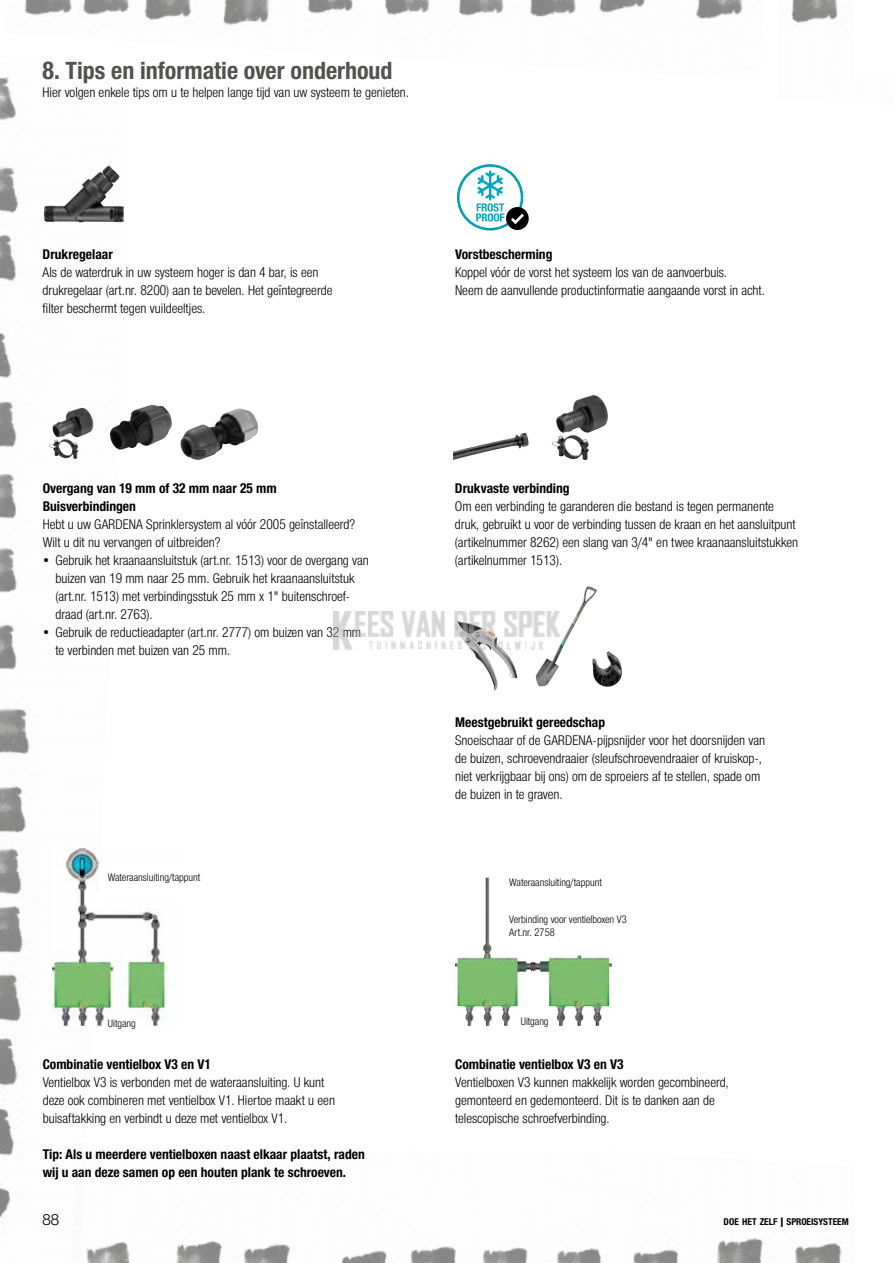
<style>
.page{position:relative;width:893px;height:1263px;background:#fff}
.page>*{position:absolute;margin:0;border:0;box-sizing:border-box;transform-origin:0 0}
.t1{font:700 24px "Gardena Sans Cond";color:#525251}
.t2{font:15px "Gardena Sans";color:#000}
.t3{font:13.5px/18px "Gardena Sans Cond";color:#000}
.t4{font:700 13.5px/18px "Gardena Sans Cond";color:#000}
.t5{font:10.5px/12.6px "Gardena Sans Cond";color:#000}
.t6{font:700 9.45px "Gardena Sans Cond";color:#000}
.s1{font-size:10.5px}
</style>
<div class="page">
<img style="left:0;top:77px;width:121px;height:1142px">
<img style="left:68px;top:1151px;width:774px;height:112px">
<img style="left:5px;top:0;width:738px;height:80px">
<img style="left:791px;top:0;width:47px;height:23px">
<img style="left:52px;top:408px;width:41px;height:34px">
<div style="left:458px;top:165px;width:65px;height:65px;background:#fff;border:1px solid #008dc0;border-radius:50%"></div>
<div style="left:457px;top:164px;width:66px;height:67px;border:3px solid #00a2af;border-radius:50%"></div>
<div style="left:506px;top:207px;width:23px;height:23px;background:#000;border-radius:50%"></div>
<svg style="left:511px;top:214px;width:13px;height:10px"></svg>
<svg style="left:476px;top:170px;width:28px;height:52px"></svg>
<img style="left:52px;top:848px;width:118px;height:179px">
<div style="left:99px;top:864px;width:123px;height:38px;background:#fff"></div>
<div style="left:107px;top:1016px;width:30px;height:13px;background:#fff"></div>
<img style="left:472px;top:651px;width:44px;height:40px">
<img style="left:536px;top:586px;width:61px;height:100px">
<img style="left:556px;top:395px;width:52px;height:44px">
<img style="left:453px;top:433px;width:76px;height:27px">
<img style="left:110px;top:405px;width:62px;height:45px">
<img style="left:592px;top:651px;width:30px;height:36px">
<img style="left:180px;top:408px;width:78px;height:52px">
<img style="left:44px;top:165px;width:71px;height:57px">
<img style="left:455px;top:944px;width:140px;height:82px">
<div style="left:519px;top:1015px;width:32px;height:13px;background:#fff"></div>
<img style="left:334px;top:612px;width:225px;height:39px">
<h1 class="t1" style="left:43px;top:53px;width:352px">8. Tips en informatie over onderhoud</h1>
<p class="t3" style="left:43px;top:82px;width:368px">Hier volgen enkele tips om u te helpen lange tijd van uw systeem te genieten.</p>
<p class="t4" style="left:43px;top:244px;width:72px">Drukregelaar</p>
<p class="t3" style="left:43px;top:262px;width:291px">Als de waterdruk in uw systeem hoger is dan 4 bar, is een drukregelaar (art.nr. 8200) aan te bevelen. Het geïntegreerde filter beschermt tegen vuildeeltjes.</p>
<p class="t4" style="left:455px;top:244px;width:99px">Vorstbescherming</p>
<p class="t3" style="left:455px;top:262px;width:311px">Koppel vóór de vorst het systeem los van de aanvoerbuis.<br>Neem de aanvullende productinformatie aangaande vorst in acht.</p>
<p class="t4" style="left:43px;top:478px;width:236px">Overgang van 19 mm of 32 mm naar 25 mm<br>Buisverbindingen</p>
<p class="t3" style="left:43px;top:514px;width:314px">Hebt u uw GARDENA Sprinklersystem al vóór 2005 geïnstalleerd?<br>Wilt u dit nu vervangen of uitbreiden?</p>
<p class="t3" style="left:55px;top:550px;width:315px;text-indent:-13px">• Gebruik het kraanaansluitstuk (art.nr. 1513) voor de overgang van buizen van 19 mm naar 25 mm. Gebruik het kraanaansluitstuk (art.nr. 1513) met verbindingsstuk 25 mm x 1" buitenschroef&shy;draad (art.nr. 2763).</p>
<p class="t3" style="left:55px;top:622px;width:307px;text-indent:-13px">• Gebruik de reductieadapter (art.nr. 2777) om buizen van 32 mm te verbinden met buizen van 25 mm.</p>
<p class="t5" style="left:108px;top:870px;width:94px">Wateraansluiting/tappunt</p>
<p class="t5" style="left:108px;top:1016px;width:29px">Uitgang</p>
<p class="t4" style="left:43px;top:1054px;width:170px">Combinatie ventielbox V3 en V1</p>
<p class="t3" style="left:43px;top:1072px;width:294px">Ventielbox V3 is verbonden met de wateraansluiting. U kunt deze ook combineren met ventielbox V1. Hiertoe maakt u een buisaftakking en verbindt u deze met ventielbox V1.</p>
<p class="t4" style="left:43px;top:1144px;width:324px">Tip: Als u meerdere ventielboxen naast elkaar plaatst, raden wij u aan deze samen op een houten plank te schroeven.</p>
<p class="t4" style="left:455px;top:478px;width:116px">Drukvaste verbinding</p>
<p class="t3" style="left:455px;top:496px;width:345px">Om een verbinding te garanderen die bestand is tegen permanente druk, gebruikt u voor de verbinding tussen de kraan en het aansluitpunt (artikelnummer 8262) een slang van 3/4" en twee kraanaansluitstukken (artikelnummer 1513).</p>
<p class="t4" style="left:455px;top:712px;width:151px">Meestgebruikt gereedschap</p>
<p class="t3" style="left:455px;top:730px;width:311px">Snoeischaar of de GARDENA-pijpsnijder voor het doorsnijden van de buizen, schroevendraaier (sleufschroevendraaier of kruiskop-, niet verkrijgbaar bij ons) om de sproeiers af te stellen, spade om de buizen in te graven.</p>
<p class="t5" style="left:509px;top:876px;width:94px">Wateraansluiting/tappunt</p>
<p class="t5" style="left:509px;top:913px;width:119px">Verbinding voor ventielboxen V3<br>Art.nr. 2758</p>
<p class="t5" style="left:521px;top:1015px;width:29px">Uitgang</p>
<p class="t4" style="left:455px;top:1054px;width:170px">Combinatie ventielbox V3 en V3</p>
<p class="t3" style="left:455px;top:1072px;width:275px">Ventielboxen V3 kunnen makkelijk worden gecombineerd, gemonteerd en gedemonteerd. Dit is te danken aan de telescopische schroefverbinding.</p>
<p class="t2" style="left:43px;top:1209px;width:18px">88</p>
<p class="t6" style="left:724px;top:1215px;width:127px">DOE HET ZELF <span class="s1">|</span> SPROEISYSTEEM</p>
</div>
